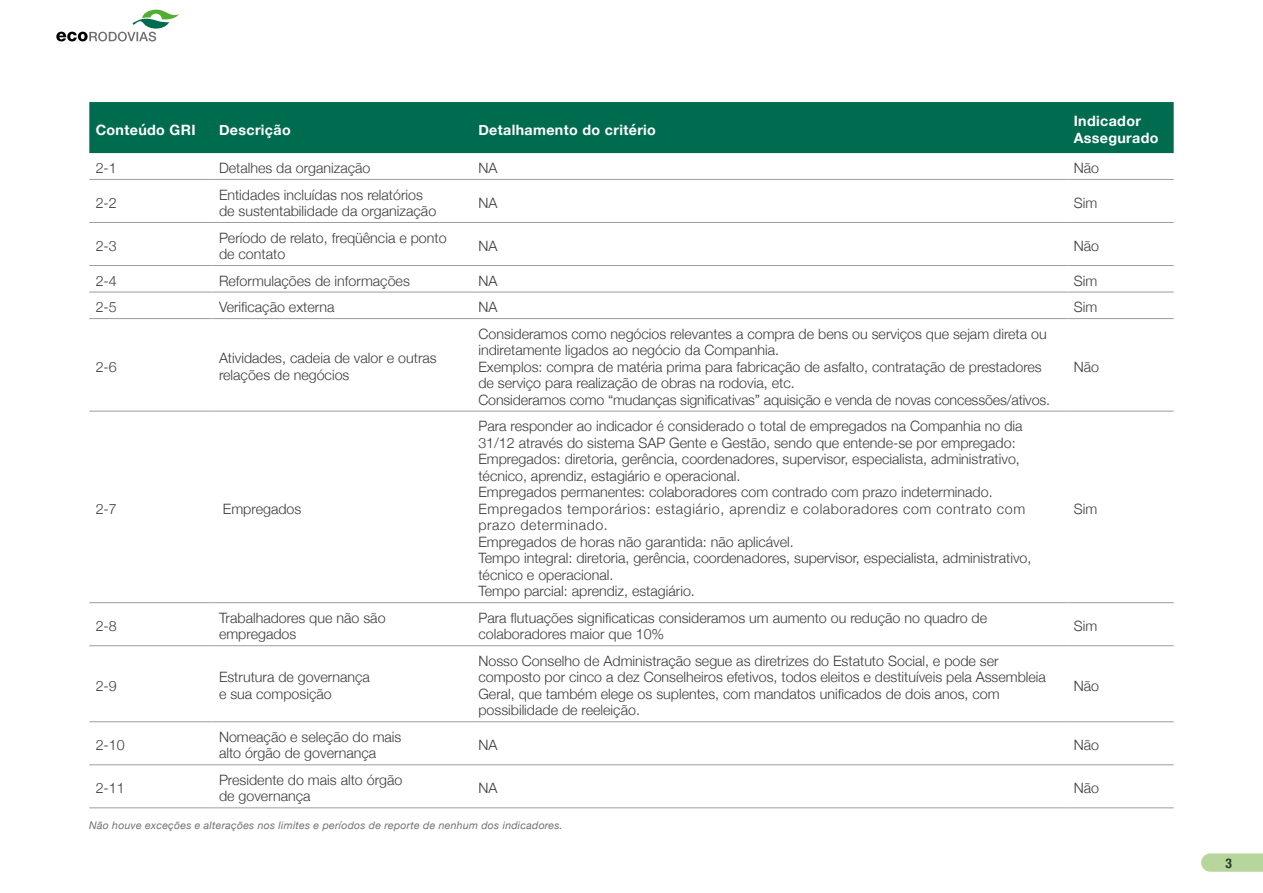
<style>
.page{position:relative;width:1263px;height:893px;background:#fff}
.page>*{position:absolute;margin:0;border:0;box-sizing:border-box;transform-origin:0 0}
.t1{font:300 14.25px/16.5px "Helvetica Neue";color:#3c3c3b}
.t2{font:700 14.25px/16.5px "Helvetica Neue";letter-spacing:.025em;color:#fff}
.t3{font:700 condensed 13.5px "Helvetica Neue";color:#2a3a2d}
.t4{font:italic 10.5px "Helvetica Neue";letter-spacing:.025em;color:#706f6f}
</style>
<div class="page">
<div style="left:89px;top:102px;width:1085px;height:51px;background:#006c4f"></div>
<hr style="left:89px;top:265px;width:124px;height:1px;background:#9d9d9c">
<hr style="left:213px;top:265px;width:259px;height:1px;background:#9d9d9c">
<hr style="left:472px;top:265px;width:595px;height:1px;background:#9d9d9c">
<hr style="left:1067px;top:265px;width:107px;height:1px;background:#9d9d9c">
<hr style="left:89px;top:292px;width:124px;height:1px;background:#9d9d9c">
<hr style="left:213px;top:292px;width:259px;height:1px;background:#9d9d9c">
<hr style="left:472px;top:292px;width:595px;height:1px;background:#9d9d9c">
<hr style="left:1067px;top:292px;width:107px;height:1px;background:#9d9d9c">
<hr style="left:89px;top:318px;width:124px;height:1px;background:#9d9d9c">
<hr style="left:213px;top:318px;width:259px;height:1px;background:#9d9d9c">
<hr style="left:472px;top:318px;width:595px;height:1px;background:#9d9d9c">
<hr style="left:1067px;top:318px;width:107px;height:1px;background:#9d9d9c">
<hr style="left:89px;top:411px;width:124px;height:1px;background:#9d9d9c">
<hr style="left:213px;top:411px;width:259px;height:1px;background:#9d9d9c">
<hr style="left:472px;top:411px;width:595px;height:1px;background:#9d9d9c">
<hr style="left:1067px;top:411px;width:107px;height:1px;background:#9d9d9c">
<hr style="left:89px;top:602px;width:124px;height:1px;background:#9d9d9c">
<hr style="left:213px;top:602px;width:259px;height:1px;background:#9d9d9c">
<hr style="left:472px;top:602px;width:595px;height:1px;background:#9d9d9c">
<hr style="left:1067px;top:602px;width:107px;height:1px;background:#9d9d9c">
<hr style="left:89px;top:645px;width:124px;height:1px;background:#9d9d9c">
<hr style="left:213px;top:645px;width:259px;height:1px;background:#9d9d9c">
<hr style="left:472px;top:645px;width:595px;height:1px;background:#9d9d9c">
<hr style="left:1067px;top:645px;width:107px;height:1px;background:#9d9d9c">
<hr style="left:89px;top:764px;width:124px;height:1px;background:#9d9d9c">
<hr style="left:213px;top:764px;width:259px;height:1px;background:#9d9d9c">
<hr style="left:472px;top:764px;width:595px;height:1px;background:#9d9d9c">
<hr style="left:1067px;top:764px;width:107px;height:1px;background:#9d9d9c">
<hr style="left:89px;top:808px;width:124px;height:1px;background:#9d9d9c">
<hr style="left:213px;top:808px;width:259px;height:1px;background:#9d9d9c">
<hr style="left:472px;top:808px;width:595px;height:1px;background:#9d9d9c">
<hr style="left:1067px;top:808px;width:107px;height:1px;background:#9d9d9c">
<hr style="left:89px;top:222px;width:124px;height:1px;background:#9d9d9c">
<hr style="left:213px;top:222px;width:259px;height:1px;background:#9d9d9c">
<hr style="left:472px;top:222px;width:595px;height:1px;background:#9d9d9c">
<hr style="left:1067px;top:222px;width:107px;height:1px;background:#9d9d9c">
<hr style="left:89px;top:721px;width:124px;height:1px;background:#9d9d9c">
<hr style="left:213px;top:721px;width:259px;height:1px;background:#9d9d9c">
<hr style="left:472px;top:721px;width:595px;height:1px;background:#9d9d9c">
<hr style="left:1067px;top:721px;width:107px;height:1px;background:#9d9d9c">
<hr style="left:89px;top:179px;width:124px;height:1px;background:#9d9d9c">
<hr style="left:213px;top:179px;width:259px;height:1px;background:#9d9d9c">
<hr style="left:472px;top:179px;width:595px;height:1px;background:#9d9d9c">
<hr style="left:1067px;top:179px;width:107px;height:1px;background:#9d9d9c">
<svg style="left:1201px;top:853px;width:62px;height:19px"></svg>
<svg style="left:56px;top:9px;width:123px;height:32px"></svg>
<p class="t2" style="left:96px;top:122px;width:101px">Conteúdo GRI</p>
<p class="t2" style="left:219px;top:122px;width:73px">Descrição</p>
<p class="t2" style="left:478px;top:122px;width:179px">Detalhamento do critério</p>
<p class="t2" style="left:1074px;top:113px;width:86px">Indicador<br>Assegurado</p>
<p class="t1" style="left:96px;top:159px;width:23px">2-1</p>
<p class="t1" style="left:219px;top:159px;width:153px">Detalhes da organização</p>
<p class="t1" style="left:478px;top:159px;width:21px">NA</p>
<p class="t1" style="left:1074px;top:159px;width:27px">Não</p>
<p class="t1" style="left:96px;top:193px;width:23px">2-2</p>
<p class="t1" style="left:219px;top:185px;width:219px">Entidades incluídas nos relatórios de sustentabilidade da organização</p>
<p class="t1" style="left:478px;top:193px;width:21px">NA</p>
<p class="t1" style="left:1074px;top:193px;width:25px">Sim</p>
<p class="t1" style="left:96px;top:236px;width:23px">2-3</p>
<p class="t1" style="left:219px;top:228px;width:229px">Período de relato, freqüência e ponto de contato</p>
<p class="t1" style="left:478px;top:236px;width:21px">NA</p>
<p class="t1" style="left:1074px;top:236px;width:27px">Não</p>
<p class="t1" style="left:96px;top:271px;width:23px">2-4</p>
<p class="t1" style="left:219px;top:271px;width:192px">Reformulações de informações</p>
<p class="t1" style="left:478px;top:271px;width:21px">NA</p>
<p class="t1" style="left:1074px;top:271px;width:25px">Sim</p>
<p class="t1" style="left:96px;top:298px;width:23px">2-5</p>
<p class="t1" style="left:219px;top:298px;width:117px">Verificação externa</p>
<p class="t1" style="left:478px;top:298px;width:21px">NA</p>
<p class="t1" style="left:1074px;top:298px;width:25px">Sim</p>
<p class="t1" style="left:96px;top:357px;width:23px">2-6</p>
<p class="t1" style="left:219px;top:349px;width:219px">Atividades, cadeia de valor e outras relações de negócios</p>
<p class="t1" style="left:96px;top:499px;width:23px">2-7</p>
<p class="t1" style="left:223px;top:499px;width:80px">Empregados</p>
<p class="t1" style="left:478px;top:324px;width:573px">Consideramos como negócios relevantes a compra de bens ou serviços que sejam direta ou indiretamente ligados ao negócio da Companhia.<br>Exemplos: compra de matéria prima para fabricação de asfalto, contratação de prestadores de serviço para realização de obras na rodovia, etc.<br>Consideramos como “mudanças significativas” aquisição e venda de novas concessões/ativos.</p>
<p class="t1" style="left:478px;top:417px;width:555px">Para responder ao indicador é considerado o total de empregados na Companhia no dia 31/12 através do sistema SAP Gente e Gestão, sendo que entende-se por empregado:<br>Empregados: diretoria, gerência, coordenadores, supervisor, especialista, administrativo, técnico, aprendiz, estagiário e operacional.<br>Empregados permanentes: colaboradores com contrado com prazo indeterminado.<br>Empregados temporários: estagiário, aprendiz e colaboradores com contrato com prazo determinado.<br>Empregados de horas não garantida: não aplicável.<br>Tempo integral: diretoria, gerência, coordenadores, supervisor, especialista, administrativo, técnico e operacional.<br>Tempo parcial: aprendiz, estagiário.</p>
<p class="t1" style="left:1074px;top:357px;width:27px">Não</p>
<p class="t1" style="left:1074px;top:499px;width:25px">Sim</p>
<p class="t1" style="left:96px;top:617px;width:23px">2-8</p>
<p class="t1" style="left:219px;top:608px;width:168px">Trabalhadores que não são empregados</p>
<p class="t1" style="left:478px;top:608px;width:510px">Para flutuações significaticas consideramos um aumento ou redução no quadro de colaboradores maior que 10%</p>
<p class="t1" style="left:1074px;top:617px;width:25px">Sim</p>
<p class="t1" style="left:96px;top:676px;width:23px">2-9</p>
<p class="t1" style="left:219px;top:668px;width:152px">Estrutura de governança e sua composição</p>
<p class="t1" style="left:478px;top:651px;width:569px">Nosso Conselho de Administração segue as diretrizes do Estatuto Social, e pode ser composto por cinco a dez Conselheiros efetivos, todos eleitos e destituíveis pela Assembleia Geral, que também elege os suplentes, com mandatos unificados de dois anos, com possibilidade de reeleição.</p>
<p class="t1" style="left:1074px;top:676px;width:27px">Não</p>
<p class="t1" style="left:96px;top:736px;width:31px">2-10</p>
<p class="t1" style="left:219px;top:728px;width:184px">Nomeação e seleção do mais alto órgão de governança</p>
<p class="t1" style="left:478px;top:736px;width:21px">NA</p>
<p class="t1" style="left:1074px;top:736px;width:27px">Não</p>
<p class="t1" style="left:96px;top:779px;width:31px">2-11</p>
<p class="t1" style="left:219px;top:771px;width:185px">Presidente do mais alto órgão de governança</p>
<p class="t1" style="left:478px;top:779px;width:21px">NA</p>
<p class="t1" style="left:1074px;top:779px;width:27px">Não</p>
<p class="t4" style="left:89px;top:818px;width:475px">Não houve exceções e alterações nos limites e períodos de reporte de nenhum dos indicadores.</p>
<p class="t3" style="left:1225px;top:852px;width:8px">3</p>
</div>
